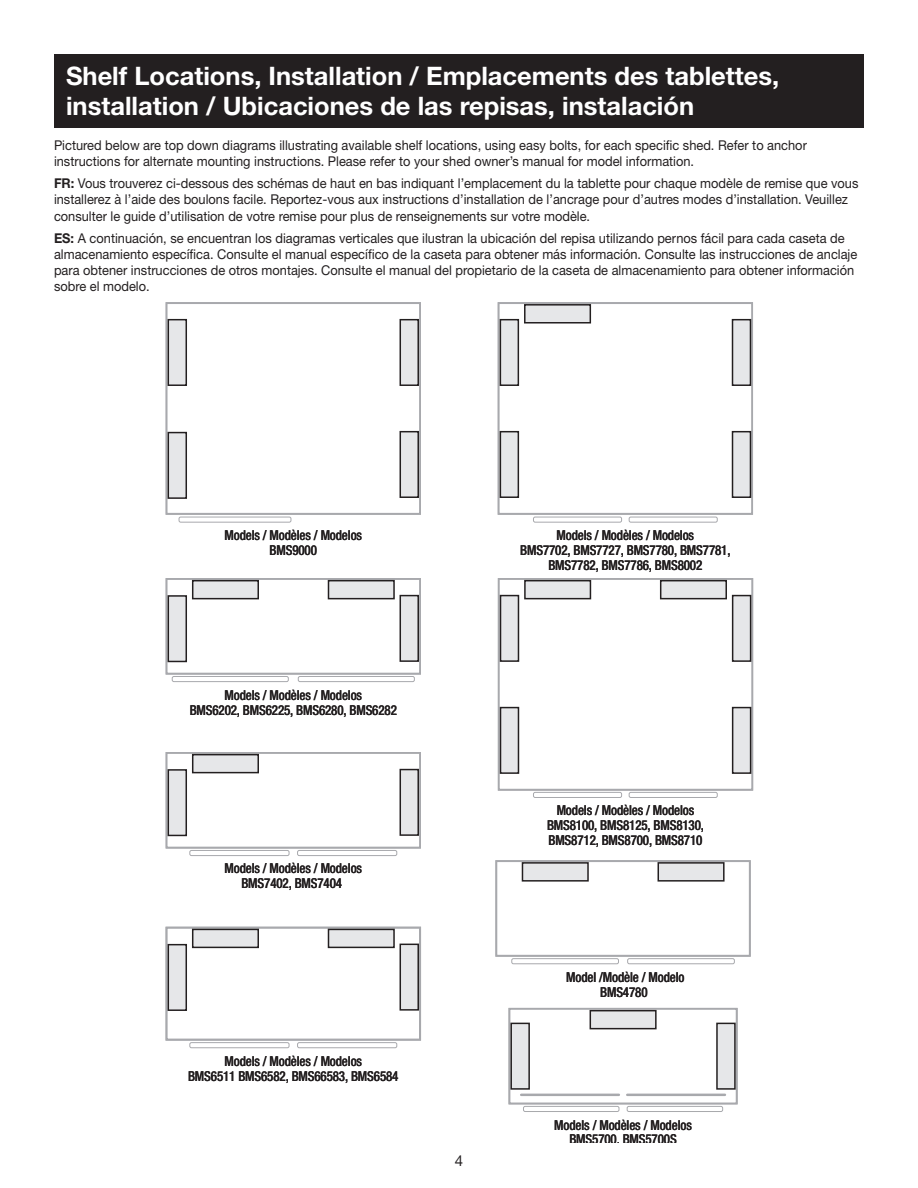
<style>
.page{position:relative;width:918px;height:1188px;background:#fff}
.page>*{position:absolute;margin:0;border:0;box-sizing:border-box;transform-origin:0 0}
.t1{font:700 25.5px/30.6px "Helvetica Neue LT Std";color:#fff}
.t2{font:15px "Helvetica Neue LT Std";color:#231f20}
.t3{font:500 condensed 13.65px/15px "Helvetica Neue LT Std";letter-spacing:-.01em;color:#231f20;text-align:center;scale:.95 1}
.Step-Copy{font:13.5px/16.2px "Helvetica Neue LT Std";color:#231f20;scale:.95 1}
.s1{font-weight:700}
</style>
<div class="page">
<div style="left:54px;top:54px;width:810px;height:74px;background:#231f20"></div>
<div style="left:166px;top:302px;width:255px;height:213px;border:2px solid #a8a9ad"></div>
<div style="left:498px;top:302px;width:255px;height:213px;border:2px solid #a8a9ad"></div>
<div style="left:166px;top:578px;width:255px;height:97px;border:2px solid #a8a9ad"></div>
<div style="left:495px;top:860px;width:256px;height:97px;border:2px solid #a8a9ad"></div>
<div style="left:509px;top:1008px;width:229px;height:96px;border:2px solid #a8a9ad"></div>
<div style="left:511px;top:1023px;width:18px;height:66px;background:#e6e7e9"></div>
<div style="left:510px;top:1023px;width:20px;height:67px;border:1px solid #231f20"></div>
<div style="left:717px;top:1023px;width:18px;height:66px;background:#e6e7e9"></div>
<div style="left:716px;top:1023px;width:20px;height:67px;border:1px solid #231f20"></div>
<div style="left:168px;top:320px;width:18px;height:65px;background:#e6e7e9"></div>
<div style="left:168px;top:319px;width:19px;height:67px;border:1px solid #231f20"></div>
<div style="left:168px;top:433px;width:18px;height:65px;background:#e6e7e9"></div>
<div style="left:168px;top:432px;width:19px;height:67px;border:1px solid #231f20"></div>
<div style="left:400px;top:320px;width:18px;height:65px;background:#e6e7e9"></div>
<div style="left:400px;top:319px;width:19px;height:67px;border:1px solid #231f20"></div>
<div style="left:400px;top:432px;width:18px;height:65px;background:#e6e7e9"></div>
<div style="left:400px;top:431px;width:19px;height:67px;border:1px solid #231f20"></div>
<div style="left:500px;top:320px;width:18px;height:65px;background:#e6e7e9"></div>
<div style="left:500px;top:319px;width:19px;height:67px;border:1px solid #231f20"></div>
<div style="left:500px;top:432px;width:18px;height:65px;background:#e6e7e9"></div>
<div style="left:500px;top:431px;width:19px;height:67px;border:1px solid #231f20"></div>
<div style="left:733px;top:320px;width:17px;height:65px;background:#e6e7e9"></div>
<div style="left:732px;top:319px;width:19px;height:67px;border:1px solid #231f20"></div>
<div style="left:733px;top:432px;width:17px;height:65px;background:#e6e7e9"></div>
<div style="left:732px;top:431px;width:19px;height:67px;border:1px solid #231f20"></div>
<div style="left:525px;top:305px;width:65px;height:18px;background:#e6e7e9"></div>
<div style="left:524px;top:304px;width:67px;height:20px;border:1px solid #231f20"></div>
<div style="left:498px;top:578px;width:255px;height:213px;border:2px solid #a8a9ad"></div>
<div style="left:501px;top:596px;width:17px;height:65px;background:#e6e7e9"></div>
<div style="left:500px;top:595px;width:19px;height:67px;border:1px solid #231f20"></div>
<div style="left:501px;top:708px;width:17px;height:65px;background:#e6e7e9"></div>
<div style="left:500px;top:707px;width:19px;height:67px;border:1px solid #231f20"></div>
<div style="left:733px;top:596px;width:18px;height:65px;background:#e6e7e9"></div>
<div style="left:732px;top:595px;width:19px;height:67px;border:1px solid #231f20"></div>
<div style="left:733px;top:708px;width:18px;height:65px;background:#e6e7e9"></div>
<div style="left:732px;top:707px;width:19px;height:67px;border:1px solid #231f20"></div>
<div style="left:525px;top:581px;width:65px;height:18px;background:#e6e7e9"></div>
<div style="left:524px;top:580px;width:67px;height:19px;border:1px solid #231f20"></div>
<div style="left:661px;top:581px;width:65px;height:18px;background:#e6e7e9"></div>
<div style="left:660px;top:580px;width:67px;height:19px;border:1px solid #231f20"></div>
<div style="left:168px;top:596px;width:18px;height:65px;background:#e6e7e9"></div>
<div style="left:168px;top:595px;width:19px;height:67px;border:1px solid #231f20"></div>
<div style="left:400px;top:596px;width:18px;height:65px;background:#e6e7e9"></div>
<div style="left:400px;top:595px;width:19px;height:67px;border:1px solid #231f20"></div>
<div style="left:193px;top:581px;width:65px;height:18px;background:#e6e7e9"></div>
<div style="left:192px;top:580px;width:67px;height:19px;border:1px solid #231f20"></div>
<div style="left:328px;top:581px;width:66px;height:18px;background:#e6e7e9"></div>
<div style="left:328px;top:580px;width:67px;height:19px;border:1px solid #231f20"></div>
<div style="left:166px;top:752px;width:255px;height:97px;border:2px solid #a8a9ad"></div>
<div style="left:168px;top:770px;width:18px;height:65px;background:#e6e7e9"></div>
<div style="left:168px;top:769px;width:19px;height:67px;border:1px solid #231f20"></div>
<div style="left:400px;top:770px;width:18px;height:65px;background:#e6e7e9"></div>
<div style="left:400px;top:769px;width:19px;height:67px;border:1px solid #231f20"></div>
<div style="left:193px;top:755px;width:65px;height:18px;background:#e6e7e9"></div>
<div style="left:192px;top:754px;width:67px;height:19px;border:1px solid #231f20"></div>
<div style="left:166px;top:927px;width:255px;height:114px;border:2px solid #a8a9ad"></div>
<div style="left:168px;top:945px;width:18px;height:65px;background:#e6e7e9"></div>
<div style="left:168px;top:944px;width:19px;height:67px;border:1px solid #231f20"></div>
<div style="left:400px;top:944px;width:18px;height:66px;background:#e6e7e9"></div>
<div style="left:400px;top:944px;width:19px;height:67px;border:1px solid #231f20"></div>
<div style="left:193px;top:929px;width:65px;height:18px;background:#e6e7e9"></div>
<div style="left:192px;top:929px;width:67px;height:19px;border:1px solid #231f20"></div>
<div style="left:328px;top:929px;width:66px;height:18px;background:#e6e7e9"></div>
<div style="left:328px;top:929px;width:67px;height:19px;border:1px solid #231f20"></div>
<div style="left:590px;top:1011px;width:66px;height:18px;background:#e6e7e9"></div>
<div style="left:590px;top:1010px;width:67px;height:19px;border:1px solid #231f20"></div>
<div style="left:522px;top:863px;width:66px;height:18px;background:#e6e7e9"></div>
<div style="left:522px;top:862px;width:67px;height:20px;border:1px solid #231f20"></div>
<div style="left:658px;top:863px;width:66px;height:18px;background:#e6e7e9"></div>
<div style="left:658px;top:862px;width:67px;height:20px;border:1px solid #231f20"></div>
<hr style="left:521px;top:1094px;width:98px;height:2px;background:#a8a9ad">
<hr style="left:627px;top:1094px;width:98px;height:2px;background:#a8a9ad">
<div style="left:179px;top:517px;width:112px;height:6px;border:1px solid #a8a9ad;border-radius:2px"></div>
<div style="left:533px;top:517px;width:89px;height:6px;border:1px solid #a8a9ad;border-radius:2px"></div>
<div style="left:629px;top:517px;width:89px;height:6px;border:1px solid #a8a9ad;border-radius:2px"></div>
<div style="left:533px;top:792px;width:89px;height:6px;border:1px solid #a8a9ad;border-radius:2px"></div>
<div style="left:629px;top:792px;width:89px;height:6px;border:1px solid #a8a9ad;border-radius:2px"></div>
<div style="left:511px;top:958px;width:108px;height:6px;border:1px solid #a8a9ad;border-radius:2px"></div>
<div style="left:627px;top:958px;width:108px;height:6px;border:1px solid #a8a9ad;border-radius:2px"></div>
<div style="left:189px;top:1042px;width:100px;height:6px;border:1px solid #a8a9ad;border-radius:2px"></div>
<div style="left:297px;top:1042px;width:100px;height:6px;border:1px solid #a8a9ad;border-radius:2px"></div>
<div style="left:189px;top:850px;width:100px;height:6px;border:1px solid #a8a9ad;border-radius:2px"></div>
<div style="left:297px;top:850px;width:100px;height:6px;border:1px solid #a8a9ad;border-radius:2px"></div>
<div style="left:172px;top:676px;width:117px;height:6px;border:1px solid #a8a9ad;border-radius:2px"></div>
<div style="left:298px;top:676px;width:117px;height:6px;border:1px solid #a8a9ad;border-radius:2px"></div>
<div style="left:523px;top:1106px;width:96px;height:6px;border:1px solid #a8a9ad;border-radius:2px"></div>
<div style="left:627px;top:1106px;width:96px;height:6px;border:1px solid #a8a9ad;border-radius:2px"></div>
<p class="t1" style="left:66px;top:60px;width:715px">Shelf Locations, Installation / Emplacements des tablettes, installation / Ubicaciones de las repisas, instalación</p>
<p class="Step-Copy" style="left:54px;top:137px;width:794px">Pictured below are top down diagrams illustrating available shelf locations, using easy bolts, for each specific shed. Refer to anchor instructions for alternate mounting instructions. Please refer to your shed owner’s manual for model information.</p>
<p class="Step-Copy" style="left:54px;top:175px;width:848px"><span class="s1">FR:</span> Vous trouverez ci-dessous des schémas de haut en bas indiquant l’emplacement du la tablette pour chaque modèle de remise que vous installerez à l’aide des boulons facile. Reportez-vous aux instructions d’installation de l’ancrage pour d’autres modes d’installation. Veuillez consulter le guide d’utilisation de votre remise pour plus de renseignements sur votre modèle.</p>
<p class="Step-Copy" style="left:54px;top:230px;width:847px"><span class="s1">ES:</span> A continuación, se encuentran los diagramas verticales que ilustran la ubicación del repisa utilizando pernos fácil para cada caseta de almacenamiento específica. Consulte el manual específico de la caseta para obtener más información. Consulte las instrucciones de anclaje para obtener instrucciones de otros montajes. Consulte el manual del propietario de la caseta de almacenamiento para obtener información sobre el modelo.</p>
<p class="t3" style="left:224px;top:527px;width:146px">Models / Modèles / Modelos<br>BMS9000</p>
<p class="t3" style="left:520px;top:527px;width:223px">Models / Modèles / Modelos<br>BMS7702, BMS7727, BMS7780, BMS7781,<br>BMS7782, BMS7786, BMS8002</p>
<p class="t3" style="left:190px;top:688px;width:220px">Models / Modèles / Modelos<br>BMS6202, BMS6225, BMS6280, BMS6282</p>
<p class="t3" style="left:224px;top:861px;width:146px">Models / Modèles / Modelos<br>BMS7402, BMS7404</p>
<p class="t3" style="left:188px;top:1053px;width:223px">Models / Modèles / Modelos<br>BMS6511 BMS6582, BMS66583, BMS6584</p>
<p class="t2" style="left:455px;top:1152px;width:10px">4</p>
<p class="t3" style="left:547px;top:802px;width:167px">Models / Modèles / Modelos<br>BMS8100, BMS8125, BMS8130,<br>BMS8712, BMS8700, BMS8710</p>
<p class="t3" style="left:566px;top:970px;width:126px">Model /Modèle / Modelo<br>BMS4780</p>
<p class="t3" style="left:554px;top:1117px;width:146px">Models / Modèles / Modelos<br>BMS5700, BMS5700S</p>
</div>
